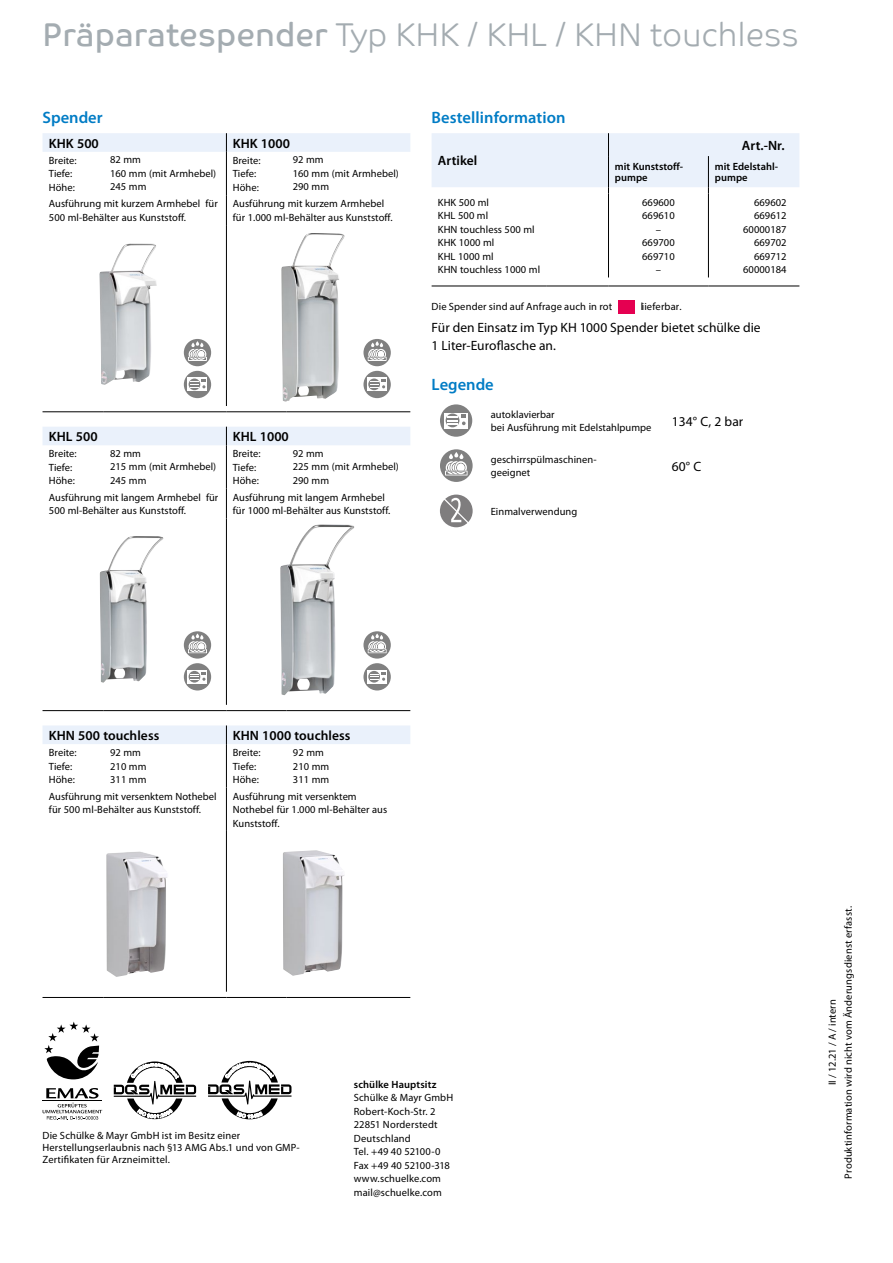
<style>
.page{position:relative;width:893px;height:1263px;background:#fff}
.page>*{position:absolute;margin:0;border:0;box-sizing:border-box;transform-origin:0 0}
.t1{font:33px "Co Text Lt";color:#a4acb1;scale:.96 1}
.t2{font:600 16.5px "Myriad Pro";letter-spacing:.005em;color:#007cc5}
.t3{font:13.5px/18px "Myriad Pro";letter-spacing:.005em;color:#000}
.t4{font:600 13.5px "Myriad Pro";letter-spacing:.005em;color:#000}
.t5{font:10.5px/13.5px "Myriad Pro";letter-spacing:.005em;color:#000}
.t6{font:600 10.5px/10.5px "Myriad Pro";letter-spacing:.005em;color:#000}
.s1{font-family:"Co Text"}
</style>
<div class="page">
<svg style="left:432px;top:133px;width:367px;height:61px;background:#ebf1fa"></svg>
<hr style="left:608px;top:194px;width:1px;height:83px;background:#000">
<hr style="left:708px;top:194px;width:1px;height:83px;background:#000">
<hr style="left:432px;top:286px;width:114px;height:1px;background:#000">
<hr style="left:546px;top:286px;width:62px;height:1px;background:#000">
<hr style="left:608px;top:286px;width:100px;height:1px;background:#000">
<hr style="left:708px;top:286px;width:91px;height:1px;background:#000">
<div style="left:618px;top:300px;width:16px;height:13px;background:#e50051"></div>
<div style="left:440px;top:404px;width:32px;height:33px;background:#808080;border-radius:50%"></div>
<svg style="left:444px;top:413px;width:24px;height:15px"></svg>
<div style="left:446px;top:413px;width:13px;height:14px;background:#808080;border-radius:50%"></div>
<svg style="left:447px;top:414px;width:19px;height:11px"></svg>
<svg style="left:440px;top:449px;width:33px;height:33px"></svg>
<div style="left:454px;top:460px;width:14px;height:15px;background:#808080;border-radius:50%"></div>
<svg style="left:445px;top:452px;width:22px;height:23px"></svg>
<div style="left:440px;top:495px;width:33px;height:32px;background:#7f7d7e;border-radius:50%"></div>
<svg style="left:442px;top:496px;width:29px;height:29px"></svg>
<div style="left:43px;top:133px;width:367px;height:19px;background:#eaf1fb"></div>
<hr style="left:226px;top:152px;width:1px;height:43px;background:#000">
<hr style="left:226px;top:195px;width:1px;height:30px;background:#000">
<hr style="left:226px;top:225px;width:1px;height:181px;background:#000">
<hr style="left:43px;top:411px;width:61px;height:1px;background:#000">
<hr style="left:104px;top:411px;width:122px;height:1px;background:#000">
<hr style="left:226px;top:411px;width:61px;height:1px;background:#000">
<hr style="left:287px;top:411px;width:123px;height:1px;background:#000">
<img style="left:99px;top:243px;width:58px;height:142px">
<img style="left:281px;top:233px;width:64px;height:169px">
<div style="left:43px;top:427px;width:367px;height:18px;background:#eaf1fb"></div>
<hr style="left:226px;top:445px;width:1px;height:44px;background:#000">
<hr style="left:226px;top:489px;width:1px;height:30px;background:#000">
<hr style="left:226px;top:519px;width:1px;height:186px;background:#000">
<hr style="left:43px;top:710px;width:61px;height:1px;background:#000">
<hr style="left:104px;top:710px;width:122px;height:1px;background:#000">
<hr style="left:226px;top:710px;width:61px;height:1px;background:#000">
<hr style="left:287px;top:710px;width:123px;height:1px;background:#000">
<img style="left:99px;top:536px;width:64px;height:147px">
<img style="left:280px;top:524px;width:74px;height:171px">
<div style="left:43px;top:725px;width:367px;height:19px;background:#eaf1fb"></div>
<hr style="left:226px;top:744px;width:1px;height:43px;background:#000">
<hr style="left:226px;top:787px;width:1px;height:44px;background:#000">
<hr style="left:226px;top:831px;width:1px;height:161px;background:#000">
<hr style="left:43px;top:997px;width:61px;height:1px;background:#000">
<hr style="left:104px;top:997px;width:122px;height:1px;background:#000">
<hr style="left:226px;top:997px;width:61px;height:1px;background:#000">
<hr style="left:287px;top:997px;width:123px;height:1px;background:#000">
<img style="left:106px;top:851px;width:61px;height:126px">
<img style="left:283px;top:850px;width:62px;height:126px">
<svg style="left:44px;top:1021px;width:55px;height:58px"></svg>
<svg style="left:43px;top:1088px;width:59px;height:32px"></svg>
<hr style="left:43px;top:1101px;width:59px;height:1px;background:#000">
<svg style="left:114px;top:1061px;width:82px;height:58px"></svg>
<div style="left:184px;top:339px;width:27px;height:27px;background:#808080;border-radius:50%"></div>
<svg style="left:188px;top:357px;width:19px;height:4px"></svg>
<svg style="left:189px;top:341px;width:17px;height:17px"></svg>
<svg style="left:184px;top:371px;width:27px;height:27px"></svg>
<svg style="left:188px;top:378px;width:19px;height:13px"></svg>
<div style="left:189px;top:378px;width:11px;height:12px;background:#808080;border-radius:50%"></div>
<svg style="left:190px;top:379px;width:16px;height:9px"></svg>
<div style="left:363px;top:339px;width:28px;height:27px;background:#808080;border-radius:50%"></div>
<svg style="left:368px;top:357px;width:19px;height:4px"></svg>
<svg style="left:369px;top:341px;width:16px;height:17px"></svg>
<div style="left:363px;top:371px;width:28px;height:27px;background:#808080;border-radius:50%"></div>
<svg style="left:367px;top:378px;width:20px;height:13px"></svg>
<svg style="left:368px;top:378px;width:12px;height:12px"></svg>
<svg style="left:370px;top:379px;width:16px;height:9px"></svg>
<svg style="left:184px;top:631px;width:27px;height:28px"></svg>
<svg style="left:188px;top:649px;width:19px;height:4px"></svg>
<svg style="left:189px;top:633px;width:17px;height:19px"></svg>
<svg style="left:184px;top:663px;width:27px;height:27px"></svg>
<svg style="left:188px;top:670px;width:19px;height:13px"></svg>
<svg style="left:189px;top:671px;width:11px;height:12px"></svg>
<svg style="left:190px;top:672px;width:16px;height:9px"></svg>
<svg style="left:363px;top:631px;width:28px;height:28px"></svg>
<div style="left:375px;top:641px;width:12px;height:12px;background:#808080;border-radius:50%"></div>
<svg style="left:368px;top:649px;width:19px;height:4px"></svg>
<svg style="left:368px;top:633px;width:18px;height:19px"></svg>
<div style="left:363px;top:663px;width:28px;height:27px;background:#808080;border-radius:50%"></div>
<div style="left:367px;top:670px;width:20px;height:13px;background:#fff"></div>
<svg style="left:368px;top:671px;width:12px;height:12px"></svg>
<svg style="left:370px;top:672px;width:16px;height:9px"></svg>
<svg style="left:208px;top:1061px;width:83px;height:58px"></svg>
<h1 class="t1" style="left:43px;top:15px;width:789px"><span class="s1">Präparatespender</span> Typ KHK / KHL / KHN touchless</h1>
<h2 class="t2" style="left:43px;top:107px;width:62px">Spender</h2>
<p class="t4" style="left:49px;top:134px;width:51px">KHK 500</p>
<p class="t4" style="left:233px;top:134px;width:59px">KHK 1000</p>
<p class="t5" style="left:49px;top:153px;width:29px">Breite:<br>Tiefe:<br>Höhe:</p>
<p class="t5" style="left:110px;top:153px;width:108px">82 mm<br>160 mm (mit Armhebel)<br>245 mm</p>
<p class="t5" style="left:233px;top:154px;width:29px">Breite:<br>Tiefe:<br>Höhe:</p>
<p class="t5" style="left:293px;top:153px;width:108px">92 mm<br>160 mm (mit Armhebel)<br>290 mm</p>
<p class="t5" style="left:49px;top:197px;width:170px">Ausführung mit kurzem Armhebel für<br>500 ml-Behälter aus Kunststoff.</p>
<p class="t5" style="left:233px;top:197px;width:161px">Ausführung mit kurzem Armhebel für 1.000 ml-Behälter aus Kunststoff.</p>
<p class="t4" style="left:49px;top:428px;width:50px">KHL 500</p>
<p class="t4" style="left:233px;top:428px;width:58px">KHL 1000</p>
<p class="t5" style="left:49px;top:447px;width:29px">Breite:<br>Tiefe:<br>Höhe:</p>
<p class="t5" style="left:110px;top:446px;width:108px">82 mm<br>215 mm (mit Armhebel)<br>245 mm</p>
<p class="t5" style="left:233px;top:447px;width:29px">Breite:<br>Tiefe:<br>Höhe:</p>
<p class="t5" style="left:293px;top:446px;width:108px">92 mm<br>225 mm (mit Armhebel)<br>290 mm</p>
<p class="t5" style="left:49px;top:490px;width:171px">Ausführung mit langem Armhebel für<br>500 ml-Behälter aus Kunststoff.</p>
<p class="t5" style="left:233px;top:490px;width:159px">Ausführung mit langem Armhebel für 1000 ml-Behälter aus Kunststoff.</p>
<h2 class="t2" style="left:432px;top:107px;width:136px">Bestellinformation</h2>
<p class="t4" style="left:438px;top:152px;width:41px">Artikel</p>
<p class="t4" style="left:742px;top:137px;width:44px">Art.-Nr.</p>
<p class="t6" style="left:615px;top:161px;width:70px">mit Kunststoff&shy;pumpe</p>
<p class="t6" style="left:715px;top:161px;width:65px">mit Edelstahl&shy;pumpe</p>
<p class="t5" style="left:438px;top:195px;width:104px">KHK 500 ml<br>KHL 500 ml<br>KHN touchless 500 ml<br>KHK 1000 ml<br>KHL 1000 ml<br>KHN touchless 1000 ml</p>
<p class="t5" style="left:642px;top:195px;width:34px;text-align:center">669600<br>669610 –<br>669700<br>669710 –</p>
<p class="t5" style="left:743px;top:195px;width:45px;text-align:right">669602<br>669612<br>60000187<br>669702<br>669712<br>60000184</p>
<p class="t5" style="left:432px;top:299px;width:182px">Die Spender sind auf Anfrage auch in rot</p>
<p class="t5" style="left:641px;top:299px;width:42px">liieferbar.</p>
<p class="t3" style="left:432px;top:318px;width:331px">Für den Einsatz im Typ KH 1000 Spender bietet schülke die<br>1 Liter-Euroflasche an.</p>
<h2 class="t2" style="left:432px;top:374px;width:64px">Legende</h2>
<p class="t5" style="left:491px;top:407px;width:162px">autoklavierbar<br>bei Ausführung mit Edelstahlpumpe</p>
<p class="t3" style="left:672px;top:412px;width:73px">134° C, 2 bar</p>
<p class="t5" style="left:491px;top:452px;width:107px">geschirrspülmaschinen&shy;geeignet</p>
<p class="t3" style="left:672px;top:457px;width:31px">60° C</p>
<p class="t5" style="left:491px;top:504px;width:88px">Einmalverwendung</p>
<p class="t4" style="left:49px;top:727px;width:112px">KHN 500 touchless</p>
<p class="t4" style="left:233px;top:727px;width:119px">KHN 1000 touchless</p>
<p class="t5" style="left:49px;top:746px;width:29px">Breite:<br>Tiefe:<br>Höhe:</p>
<p class="t5" style="left:110px;top:746px;width:38px">92 mm<br>210 mm<br>311 mm</p>
<p class="t5" style="left:233px;top:746px;width:29px">Breite:<br>Tiefe:<br>Höhe:</p>
<p class="t5" style="left:293px;top:746px;width:38px">92 mm<br>210 mm<br>311 mm</p>
<p class="t5" style="left:49px;top:789px;width:169px">Ausführung mit versenktem Nothebel für 500 ml-Behälter aus Kunststoff.</p>
<p class="t5" style="left:233px;top:789px;width:156px">Ausführung mit versenktem<br>Nothebel für 1.000 ml-Behälter aus<br>Kunststoff.</p>
<p class="t5" style="left:43px;top:1129px;width:259px;line-height:12px">Die Schülke &amp; Mayr GmbH ist im Besitz einer<br>Herstellungserlaubnis nach §13 AMG Abs.1 und von GMP-<br>Zertifikaten für Arzneimittel.</p>
<p class="t6" style="left:354px;top:1079px;width:84px">schülke Hauptsitz</p>
<p class="t5" style="left:354px;top:1091px;width:101px">Schülke &amp; Mayr GmbH<br>Robert-Koch-Str. 2<br>22851 Norderstedt<br>Deutschland<br>Tel. +49 40 52100-0<br>Fax +49 40 52100-318 www.schuelke.com mail@schuelke.com</p>
<p class="t5" style="left:824px;top:1178px;width:274px;line-height:16px;text-align:center;rotate:-90deg">II / 12.21 / A / intern<br>Produktinformation wird nicht vom Änderungsdienst erfasst.</p>
</div>
